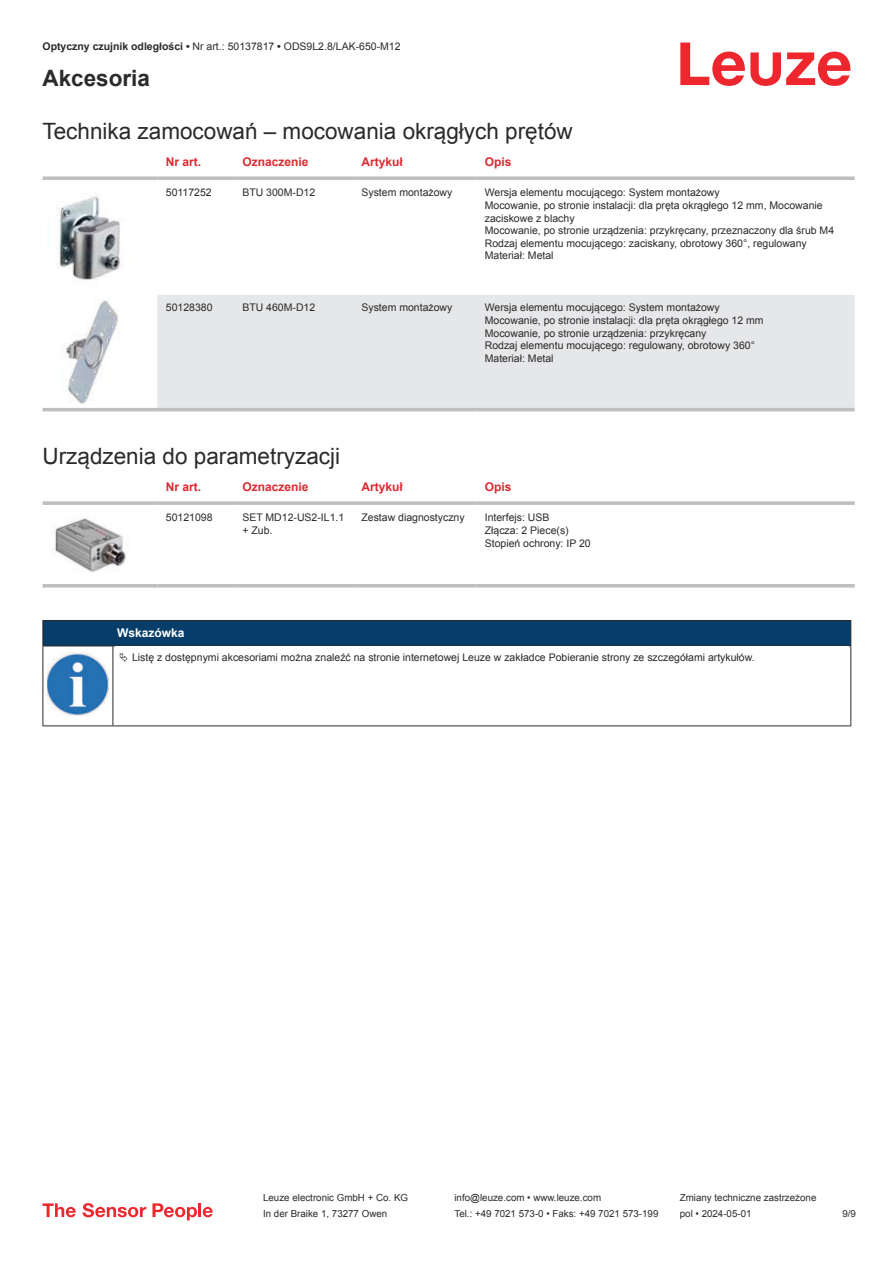
<style>
.page{position:relative;width:893px;height:1263px;background:#fff}
.page>*{position:absolute;margin:0;border:0;box-sizing:border-box;transform-origin:0 0}
.t1{font:22.5px "Arial";color:#2b292a}
.t2{font:700 22.5px "Arial";color:#2b292a}
.t3{font:700 12px "Arial";color:#db2a30}
.t4{font:700 12px "Arial";color:#fff}
.t5{font:10.5px/12.6px "Arial";color:#2b292a}
.t6{font:9.75px "Arial";color:#2b292a}
.s1{font-weight:700}
</style>
<div class="page">
<svg style="left:680px;top:43px;width:170px;height:43px"></svg>
<div style="left:157px;top:295px;width:698px;height:113px;background:#e6e7e9"></div>
<svg style="left:43px;top:176px;width:114px;height:4px"></svg>
<svg style="left:157px;top:176px;width:77px;height:4px"></svg>
<svg style="left:234px;top:176px;width:119px;height:4px"></svg>
<svg style="left:353px;top:176px;width:123px;height:4px"></svg>
<svg style="left:476px;top:176px;width:379px;height:4px;background:#c4c6c8"></svg>
<hr style="left:43px;top:408px;width:114px;height:3px;background:#bdbfc1">
<hr style="left:157px;top:408px;width:77px;height:3px;background:#bdbfc1">
<hr style="left:234px;top:408px;width:119px;height:3px;background:#bdbfc1">
<hr style="left:353px;top:408px;width:123px;height:3px;background:#bdbfc1">
<hr style="left:476px;top:408px;width:379px;height:3px;background:#bdbfc1">
<img style="left:57px;top:196px;width:65px;height:84px">
<img style="left:65px;top:299px;width:54px;height:106px">
<svg style="left:43px;top:501px;width:114px;height:4px"></svg>
<svg style="left:157px;top:501px;width:77px;height:4px"></svg>
<svg style="left:234px;top:501px;width:119px;height:4px"></svg>
<svg style="left:353px;top:501px;width:123px;height:4px"></svg>
<svg style="left:476px;top:501px;width:379px;height:4px;background:#c3c5c7"></svg>
<svg style="left:43px;top:584px;width:114px;height:4px"></svg>
<svg style="left:157px;top:584px;width:77px;height:4px"></svg>
<svg style="left:234px;top:584px;width:119px;height:4px"></svg>
<svg style="left:353px;top:584px;width:123px;height:4px"></svg>
<svg style="left:476px;top:584px;width:379px;height:4px;background:#c3c5c7"></svg>
<img style="left:53px;top:518px;width:73px;height:54px">
<hr style="left:43px;top:646px;width:70px;height:1px;background:#2b292a">
<svg style="left:43px;top:620px;width:808px;height:26px;background:#083b65"></svg>
<hr style="left:113px;top:646px;width:738px;height:1px;background:#2b292a">
<hr style="left:43px;top:646px;width:1px;height:75px;background:#2b292a">
<hr style="left:113px;top:646px;width:1px;height:75px;background:#2b292a">
<hr style="left:850px;top:646px;width:1px;height:75px;background:#2b292a">
<hr style="left:43px;top:725px;width:70px;height:1px;background:#2b292a">
<hr style="left:113px;top:725px;width:738px;height:1px;background:#2b292a">
<img style="left:47px;top:652px;width:61px;height:63px">
<svg style="left:43px;top:1203px;width:33px;height:14px"></svg>
<svg style="left:83px;top:1203px;width:63px;height:14px"></svg>
<svg style="left:153px;top:1203px;width:44px;height:17px"></svg>
<hr style="left:198px;top:1203px;width:3px;height:14px;background:#ed272d">
<svg style="left:203px;top:1207px;width:10px;height:10px"></svg>
<p class="t5" style="left:43px;top:41px;width:360px"><span class="s1">Optyczny czujnik odległości •</span> Nr art.: 50137817 <span class="s1">•</span> ODS9L2.8/LAK-650-M12</p>
<h1 class="t2" style="left:43px;top:70px;width:109px">Akcesoria</h1>
<h1 class="t1" style="left:43px;top:116px;width:532px">Technika zamocowań – mocowania okrągłych prętów</h1>
<p class="t3" style="left:166px;top:157px;width:37px">Nr art.</p>
<p class="t3" style="left:242px;top:157px;width:68px">Oznaczenie</p>
<p class="t3" style="left:361px;top:153px;width:43px">Artykuł</p>
<p class="t3" style="left:485px;top:157px;width:28px">Opis</p>
<p class="t5" style="left:166px;top:187px;width:47px">50117252</p>
<p class="t5" style="left:242px;top:187px;width:74px">BTU 300M-D12</p>
<p class="t5" style="left:361px;top:186px;width:93px">System montażowy</p>
<p class="t5" style="left:485px;top:186px;width:351px">Wersja elementu mocującego: System montażowy<br>Mocowanie, po stronie instalacji: dla pręta okrągłego 12 mm, Mocowanie zaciskowe z blachy<br>Mocowanie, po stronie urządzenia: przykręcany, przeznaczony dla śrub M4<br>Rodzaj elementu mocującego: zaciskany, obrotowy 360°, regulowany Materiał: Metal</p>
<p class="t5" style="left:166px;top:302px;width:48px">50128380</p>
<p class="t5" style="left:242px;top:301px;width:74px">BTU 460M-D12</p>
<p class="t5" style="left:361px;top:301px;width:93px">System montażowy</p>
<p class="t5" style="left:485px;top:301px;width:280px">Wersja elementu mocującego: System montażowy Mocowanie, po stronie instalacji: dla pręta okrągłego 12 mm Mocowanie, po stronie urządzenia: przykręcany<br>Rodzaj elementu mocującego: regulowany, obrotowy 360° Materiał: Metal</p>
<h1 class="t1" style="left:43px;top:441px;width:299px">Urządzenia do parametryzacji</h1>
<p class="t3" style="left:166px;top:482px;width:37px">Nr art.</p>
<p class="t3" style="left:242px;top:482px;width:68px">Oznaczenie</p>
<p class="t3" style="left:361px;top:478px;width:43px">Artykuł</p>
<p class="t3" style="left:485px;top:482px;width:28px">Opis</p>
<p class="t5" style="left:166px;top:512px;width:48px">50121098</p>
<p class="t5" style="left:242px;top:512px;width:103px">SET MD12-US2-IL1.1 + Zub.</p>
<p class="t5" style="left:361px;top:511px;width:105px">Zestaw diagnostyczny</p>
<p class="t5" style="left:485px;top:511px;width:108px">Interfejs: USB<br>Złącza: 2 Piece(s)<br>Stopień ochrony: IP 20</p>
<p class="t4" style="left:117px;top:629px;width:69px">Wskazówka</p>
<p class="t5" style="left:132px;top:651px;width:624px">Listę z dostępnymi akcesoriami można znaleźć na stronie internetowej Leuze w zakładce Pobieranie strony ze szczegółami artykułów.</p>
<p class="t6" style="left:263px;top:1191px;width:146px">Leuze electronic GmbH + Co. KG</p>
<p class="t6" style="left:454px;top:1191px;width:148px">info@leuze.com • www.leuze.com</p>
<p class="t6" style="left:680px;top:1191px;width:138px">Zmiany techniczne zastrzeżone</p>
<p class="t6" style="left:263px;top:1210px;width:126px">In der Braike 1, 73277 Owen</p>
<p class="t6" style="left:454px;top:1207px;width:205px">Tel.: +49 7021 573-0 • Faks: +49 7021 573-199</p>
<p class="t6" style="left:680px;top:1207px;width:73px">pol • 2024-05-01</p>
<p class="t6" style="left:842px;top:1210px;width:15px">9 /9</p>
</div>
